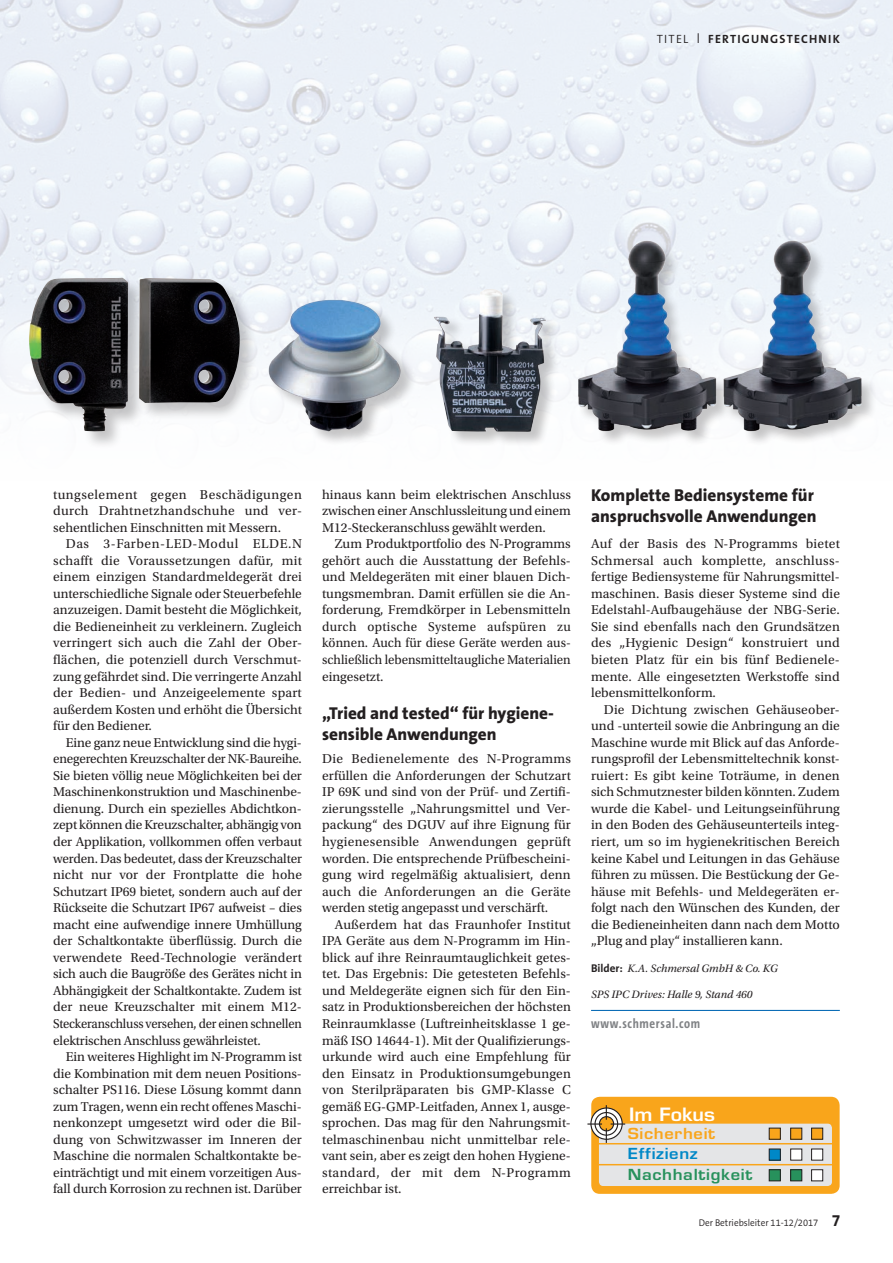
<style>
.page{position:relative;width:893px;height:1263px;background:#fff}
.page>*{position:absolute;margin:0;border:0;box-sizing:border-box;transform-origin:0 0}
.t1{font:18px "Square 721 Dm Normal";color:#fff;scale:1.09 1}
.Zwischentitel_2_zeil{font:800 17.25px/21px "The Sans B8";color:#231f20}
.t2{font:14.85px "Square 721 Dm Normal";letter-spacing:.04em;color:#27915c;scale:1.11 1}
.t3{font:14.85px "Square 721 Dm Normal";letter-spacing:.04em;color:#f9a51b;scale:1.11 1}
.t4{font:14.85px "Square 721 Dm Normal";letter-spacing:.04em;color:#0088c7;scale:1.11 1}
.Grundschrift_9_pt_Ei{font:13.5px/16.5px "Utopia Std";color:#231f20;text-align:justify}
.Grundschrift_9_pt{font:13.5px/16.5px "Utopia Std";color:#231f20;text-align:justify}
.Firmenhinweis{font:700 13.5px "The Sans Cd LF7";letter-spacing:.05em;color:#808285}
.Rubrizierungsebene{font:700 12px "The Sans B7";letter-spacing:.1em;color:#231f20}
.Quelle_Bild_Literatu{font:italic 11.25px "Utopia Std";color:#231f20}
.t5{font:300 9.75px "The Sans B4";color:#231f20;scale:.95 1}
.s1{font-family:"The Sans B4";font-weight:300}
.s2{font-family:"The Sans B4";font-weight:300;font-size:14.4px}
.s3{font-family:"The Sans B7";font-weight:700;font-style:normal}
.s4{font-family:"The Sans B7";font-weight:700;font-size:16.5px}
</style>
<div class="page">
<img style="left:0;top:0;width:893px;height:406px">
<div style="left:269px;top:300px;width:148px;height:147px;background:#231f20;opacity:.25"></div>
<img style="left:269px;top:300px;width:132px;height:131px">
<div style="left:591px;top:1097px;width:249px;height:97px;background:#f9a51b;border-radius:9px"></div>
<div style="left:599px;top:1123px;width:233px;height:63px;background:#e4e5e7;border-radius:4px"></div>
<svg style="left:587px;top:1105px;width:38px;height:38px"></svg>
<hr style="left:599px;top:1143px;width:233px;height:1px;background:#f9a51b">
<hr style="left:599px;top:1164px;width:233px;height:1px;background:#f9a51b">
<div style="left:769px;top:1128px;width:11px;height:11px;background:#f9a51b"></div>
<div style="left:769px;top:1128px;width:12px;height:11px;border:1px solid #231f20"></div>
<div style="left:791px;top:1128px;width:11px;height:11px;background:#f9a51b"></div>
<div style="left:790px;top:1128px;width:12px;height:11px;border:1px solid #231f20"></div>
<div style="left:812px;top:1128px;width:11px;height:11px;background:#f9a51b"></div>
<div style="left:811px;top:1128px;width:12px;height:11px;border:1px solid #231f20"></div>
<div style="left:769px;top:1149px;width:11px;height:11px;background:#0088c7"></div>
<div style="left:769px;top:1148px;width:12px;height:12px;border:1px solid #231f20"></div>
<div style="left:791px;top:1149px;width:11px;height:11px;background:#fff"></div>
<div style="left:790px;top:1148px;width:12px;height:12px;border:1px solid #231f20"></div>
<div style="left:812px;top:1149px;width:11px;height:11px;background:#fff"></div>
<div style="left:811px;top:1148px;width:12px;height:12px;border:1px solid #231f20"></div>
<div style="left:769px;top:1170px;width:11px;height:11px;background:#27915c"></div>
<div style="left:769px;top:1169px;width:12px;height:12px;border:1px solid #231f20"></div>
<div style="left:791px;top:1170px;width:11px;height:11px;background:#27915c"></div>
<div style="left:790px;top:1169px;width:12px;height:12px;border:1px solid #231f20"></div>
<div style="left:812px;top:1170px;width:11px;height:11px;background:#fff"></div>
<div style="left:811px;top:1169px;width:12px;height:12px;border:1px solid #231f20"></div>
<hr style="left:591px;top:1010px;width:249px;height:1px;background:#0166b3">
<div style="left:434px;top:289px;width:127px;height:158px;background:#231f20;opacity:.25"></div>
<img style="left:434px;top:289px;width:112px;height:143px">
<div style="left:577px;top:241px;width:300px;height:205px;background:#231f20;opacity:.25"></div>
<img style="left:569px;top:235px;width:300px;height:209px">
<div style="left:28px;top:277px;width:230px;height:173px;background:#231f20;opacity:.25"></div>
<img style="left:29px;top:278px;width:211px;height:153px">
<p class="Rubrizierungsebene" style="left:657px;top:32px;width:184px"><span class="s1">TITEL</span> <span class="s2">I</span> FERTIGUNGSTECHNIK</p>
<p class="Grundschrift_9_pt_Ei" style="left:53px;top:486px;width:250px">tungselement gegen Beschädigungen durch Drahtnetzhandschuhe und ver&shy;sehentlichen Einschnitten mit Messern.</p>
<p class="Grundschrift_9_pt_Ei" style="left:53px;top:536px;width:250px;text-indent:13px">Das 3-Farben-LED-Modul ELDE.N schafft die Voraussetzungen dafür, mit einem einzigen Standardmeldegerät drei unterschiedliche Signale oder Steuerbefehle anzuzeigen. Damit besteht die Möglichkeit, die Bedieneinheit zu verkleinern. Zugleich verringert sich auch die Zahl der Ober&shy;flächen, die potenziell durch Verschmut&shy;zung gefährdet sind. Die verringerte Anzahl der Bedien- und Anzeigeelemente spart außerdem Kosten und erhöht die Übersicht für den Bediener.</p>
<p class="Grundschrift_9_pt_Ei" style="left:53px;top:734px;width:250px;text-align:left;text-indent:13px">Eine ganz neue Entwicklung sind die hygi&shy;enegerechten Kreuzschalter der NK-Baureihe.<br>Sie bieten völlig neue Möglichkeiten bei der Maschinenkonstruktion und Maschinenbe&shy;dienung. Durch ein spezielles Abdichtkon&shy;zept können die Kreuzschalter, abhängig von der Applikation, vollkommen offen verbaut werden. Das bedeutet, dass der Kreuzschalter nicht nur vor der Frontplatte die hohe Schutzart IP69 bietet, sondern auch auf der Rückseite die Schutzart IP67 aufweist – dies macht eine aufwendige innere Umhüllung der Schaltkontakte überflüssig. Durch die verwendete Reed-Technologie verändert sich auch die Baugröße des Gerätes nicht in Abhängigkeit der Schaltkontakte. Zudem ist der neue Kreuzschalter mit einem M12-- Steckeranschluss versehen, der einen schnellen elektrischen Anschluss gewährleistet.</p>
<p class="Grundschrift_9_pt_Ei" style="left:53px;top:1049px;width:250px;text-indent:13px">Ein weiteres Highlight im N-Programm ist die Kombination mit dem neuen Positions&shy;schalter PS116. Diese Lösung kommt dann zum Tragen, wenn ein recht offenes Maschi&shy;nenkonzept umgesetzt wird oder die Bil&shy;dung von Schwitzwasser im Inneren der Maschine die normalen Schaltkontakte be&shy;einträchtigt und mit einem vorzeitigen Aus&shy;fall durch Korrosion zu rechnen ist. Darüber</p>
<p class="Grundschrift_9_pt_Ei" style="left:322px;top:486px;width:250px">hinaus kann beim elektrischen Anschluss zwischen einer Anschlussleitung und einem M12-Steckeranschluss gewählt werden.</p>
<p class="Grundschrift_9_pt_Ei" style="left:322px;top:536px;width:250px;text-align:left;text-indent:13px">Zum Produktportfolio des N-Programms gehört auch die Ausstattung der Befehls&shy;und Meldegeräten mit einer blauen Dich&shy;tungsmembran. Damit erfüllen sie die An&shy;forderung, Fremdkörper in Lebensmitteln durch optische Systeme aufspüren zu können. Auch für diese Geräte werden aus&shy;schließlich lebensmitteltaugliche Materialien eingesetzt.</p>
<p class="Zwischentitel_2_zeil" style="left:322px;top:703px;width:233px">„Tried and tested“ für hygiene&shy;sensible Anwendungen</p>
<p class="Grundschrift_9_pt" style="left:322px;top:751px;width:250px">Die Bedienelemente des N-Programms erfüllen die Anforderungen der Schutzart IP 69K und sind von der Prüf- und Zertifi&shy;zierungsstelle „Nahrungsmittel und Ver&shy;packung“ des DGUV auf ihre Eignung für hygienesensible Anwendungen geprüft worden. Die entsprechende Prüfbescheini&shy;gung wird regelmäßig aktualisiert, denn auch die Anforderungen an die Geräte werden stetig angepasst und verschärft.</p>
<p class="Grundschrift_9_pt_Ei" style="left:322px;top:916px;width:250px;text-align:left;text-indent:13px">Außerdem hat das Fraunhofer Institut IPA Geräte aus dem N-Programm im Hin&shy;blick auf ihre Reinraumtauglichkeit getes&shy;tet. Das Ergebnis: Die getesteten Befehls&shy;und Meldegeräte eignen sich für den Ein&shy;satz in Produktionsbereichen der höchsten Reinraumklasse (Luftreinheitsklasse 1 ge&shy;mäß ISO 14644-1). Mit der Qualifizierungs&shy;urkunde wird auch eine Empfehlung für den Einsatz in Produktionsumgebungen von Sterilpräparaten bis GMP-Klasse C gemäß EG-GMP-Leitfaden, Annex 1, ausge&shy;sprochen. Das mag für den Nahrungsmit&shy;telmaschinenbau nicht unmittelbar rele&shy;vant sein, aber es zeigt den hohen Hygiene&shy;standard, der mit dem N-Programm erreichbar ist.</p>
<p class="Zwischentitel_2_zeil" style="left:591px;top:485px;width:227px">Komplette Bediensysteme für anspruchsvolle Anwendungen</p>
<p class="Grundschrift_9_pt" style="left:591px;top:536px;width:250px">Auf der Basis des N-Programms bietet Schmersal auch komplette, anschluss&shy;fertige Bediensysteme für Nahrungsmittel&shy;maschinen. Basis dieser Systeme sind die Edelstahl-Aufbaugehäuse der NBG-Serie.<br>Sie sind ebenfalls nach den Grundsätzen des „Hygienic Design“ konstruiert und bieten Platz für ein bis fünf Bedienele&shy;mente. Alle eingesetzten Werkstoffe sind lebensmittelkonform.</p>
<p class="Grundschrift_9_pt_Ei" style="left:591px;top:701px;width:250px;text-align:left;text-indent:13px">Die Dichtung zwischen Gehäuseober&shy;und -unterteil sowie die Anbringung an die Maschine wurde mit Blick auf das Anforde&shy;rungsprofil der Lebensmitteltechnik konst&shy;ruiert: Es gibt keine Toträume, in denen sich Schmutznester bilden könnten. Zudem wurde die Kabel- und Leitungseinführung in den Boden des Gehäuseunterteils integ&shy;riert, um so im hygienekritischen Bereich keine Kabel und Leitungen in das Gehäuse führen zu müssen. Die Bestückung der Ge&shy;häuse mit Befehls- und Meldegeräten er&shy;folgt nach den Wünschen des Kunden, der die Bedieneinheiten dann nach dem Motto „Plug and play“ installieren kann.</p>
<p class="Quelle_Bild_Literatu" style="left:591px;top:962px;width:188px"><span class="s3">Bilder:</span> K.A. Schmersal GmbH &amp; Co. KG</p>
<p class="Quelle_Bild_Literatu" style="left:591px;top:988px;width:163px">SPS IPC Drives: Halle 9, Stand 460</p>
<p class="Firmenhinweis" style="left:591px;top:1016px;width:111px">www.schmersal.com</p>
<p class="t1" style="left:629px;top:1103px;width:80px">Im Fokus</p>
<p class="t3" style="left:628px;top:1124px;width:80px">Sicherheit</p>
<p class="t4" style="left:628px;top:1144px;width:64px">Effizienz</p>
<p class="t2" style="left:628px;top:1165px;width:114px">Nachhaltigkeit</p>
<p class="t5" style="left:699px;top:1218px;width:151px">Der Betriebsleiter 11-12/2017 <span class="s4">7</span></p>
</div>
